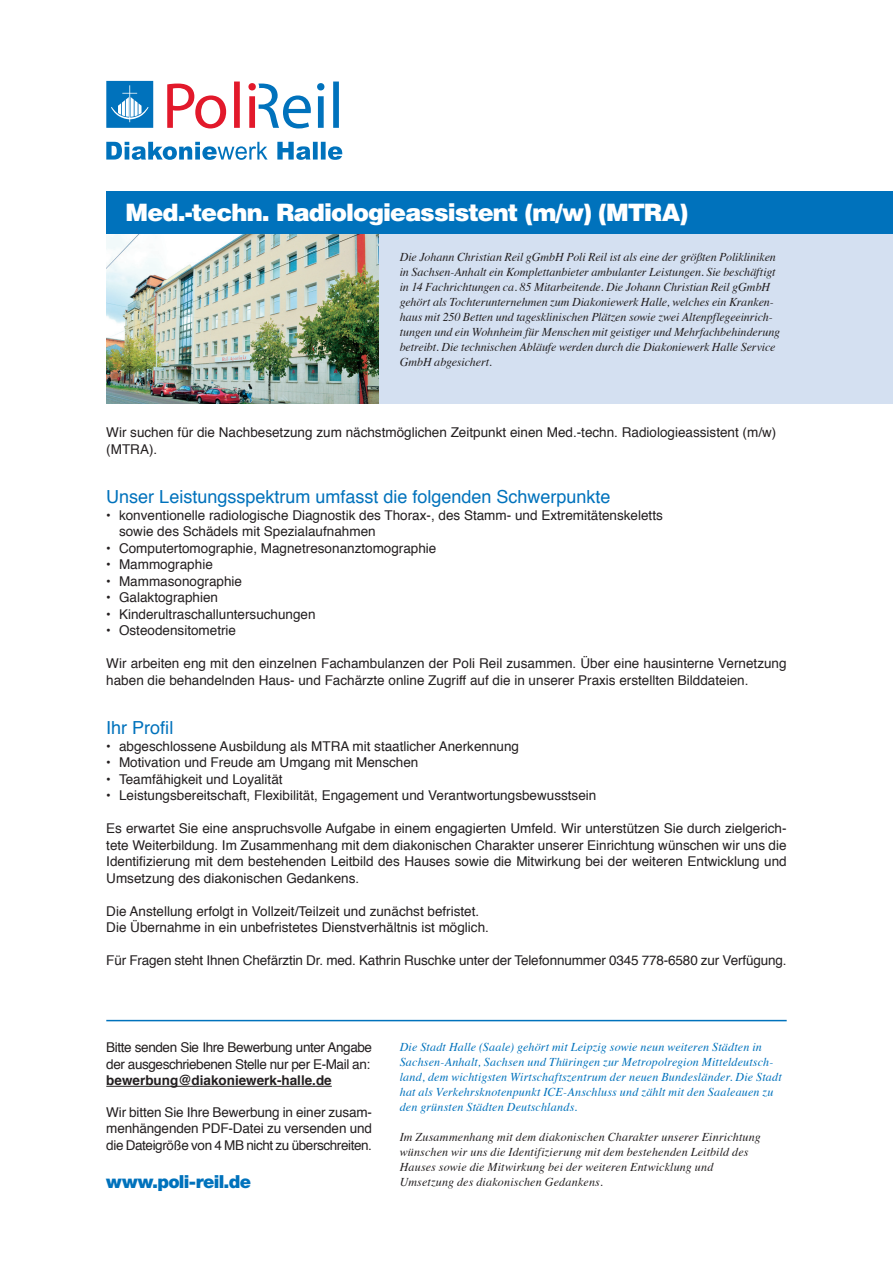
<style>
.page{position:relative;width:893px;height:1263px;background:#fff}
.page>*{position:absolute;margin:0;border:0;box-sizing:border-box;transform-origin:0 0}
.t1{font:900 24px "Helvetica";letter-spacing:-.04em;color:#fff}
.t2{font:18px "Helvetica";color:#0072bc}
.t3{font:900 18px "Helvetica Neue";letter-spacing:-.04em;color:#0072bc}
.t4{font:13.5px/16.5px "Helvetica";color:#231f20}
.t5{font:13.5px/16.5px "Helvetica";letter-spacing:-.03em;color:#231f20}
.t6{font:700 13.5px "Helvetica";color:#231f20}
.t7{font:italic 12px/15px "Times";letter-spacing:-.005em;color:#231f20}
.t8{font:italic 12px/15px "Times";letter-spacing:.015em;color:#0072bc}
.t9{font:italic 12px/15px "Times";letter-spacing:.015em;color:#231f20}
</style>
<div class="page">
<div style="left:378px;top:234px;width:515px;height:170px;background:#d4e0f1"></div>
<img style="left:106px;top:234px;width:272px;height:170px">
<div style="left:106px;top:191px;width:787px;height:43px;background:#0072bc"></div>
<svg style="left:106px;top:142px;width:236px;height:18px"></svg>
<svg style="left:106px;top:81px;width:233px;height:47px"></svg>
<hr style="left:106px;top:1086px;width:226px;height:1px;background:#231f20">
<hr style="left:106px;top:1020px;width:681px;height:1px;background:#0072bc">
<h1 class="t1" style="left:125px;top:197px;width:564px">Med.-techn. Radiologieassistent (m/w) (MTRA)</h1>
<p class="t7" style="left:400px;top:248px;width:382px">Die Johann Christian Reil gGmbH Poli Reil ist als eine der größten Polikliniken in Sachsen-Anhalt ein Komplettanbieter ambulanter Leistungen. Sie beschäftigt in 14 Fachrichtungen ca. 85 Mitarbeitende. Die Johann Christian Reil gGmbH gehört als Tochterunternehmen zum Diakoniewerk Halle, welches ein Kranken&shy;haus mit 250 Betten und tagesklinischen Plätzen sowie zwei Altenpflegeeinrich&shy;tungen und ein Wohnheim für Menschen mit geistiger und Mehrfachbehinderung betreibt. Die technischen Abläufe werden durch die Diakoniewerk Halle Service GmbH abgesichert.</p>
<p class="t4" style="left:106px;top:425px;width:672px">Wir suchen für die Nachbesetzung zum nächstmöglichen Zeitpunkt einen Med.-techn. Radiologieassistent (m/w) (MTRA).</p>
<h2 class="t2" style="left:106px;top:485px;width:506px">Unser Leistungsspektrum umfasst die folgenden Schwerpunkte</h2>
<p class="t4" style="left:119px;top:508px;width:545px;text-indent:-13px">• konventionelle radiologische Diagnostik des Thorax-, des Stamm- und Extremitätenskeletts sowie des Schädels mit Spezialaufnahmen</p>
<p class="t4" style="left:106px;top:541px;width:332px">• Computertomographie, Magnetresonanztomographie</p>
<p class="t4" style="left:106px;top:557px;width:108px">• Mammographie</p>
<p class="t4" style="left:106px;top:574px;width:137px">• Mammasonographie</p>
<p class="t4" style="left:106px;top:590px;width:113px">• Galaktographien</p>
<p class="t4" style="left:106px;top:607px;width:211px">• Kinderultraschalluntersuchungen</p>
<p class="t4" style="left:106px;top:623px;width:131px">• Osteodensitometrie</p>
<p class="t4" style="left:106px;top:656px;width:682px">Wir arbeiten eng mit den einzelnen Fachambulanzen der Poli Reil zusammen. Über eine hausinterne Vernetzung haben die behandelnden Haus- und Fachärzte online Zugriff auf die in unserer Praxis erstellten Bilddateien.</p>
<h2 class="t2" style="left:106px;top:716px;width:69px">Ihr Profil</h2>
<p class="t4" style="left:106px;top:739px;width:414px">• abgeschlossene Ausbildung als MTRA mit staatlicher Anerkennung</p>
<p class="t4" style="left:106px;top:755px;width:314px">• Motivation und Freude am Umgang mit Menschen</p>
<p class="t4" style="left:106px;top:772px;width:178px">• Teamfähigkeit und Loyalität</p>
<p class="t4" style="left:106px;top:788px;width:492px">• Leistungsbereitschaft, Flexibilität, Engagement und Verantwortungsbewusstsein</p>
<p class="t4" style="left:106px;top:821px;width:682px;text-align:justify">Es erwartet Sie eine anspruchsvolle Aufgabe in einem engagierten Umfeld. Wir unterstützen Sie durch zielgerich&shy;tete Weiterbildung. Im Zusammenhang mit dem diakonischen Charakter unserer Einrichtung wünschen wir uns die Identifizierung mit dem bestehenden Leitbild des Hauses sowie die Mitwirkung bei der weiteren Entwicklung und Umsetzung des diakonischen Gedankens.</p>
<p class="t4" style="left:106px;top:904px;width:384px">Die Anstellung erfolgt in Vollzeit/Teilzeit und zunächst befristet.<br>Die Übernahme in ein unbefristetes Dienstverhältnis ist möglich.</p>
<p class="t4" style="left:106px;top:953px;width:682px">Für Fragen steht Ihnen Chefärztin Dr. med. Kathrin Ruschke unter der Telefonnummer 0345 778-6580 zur Verfügung.</p>
<p class="t5" style="left:106px;top:1040px;width:267px">Bitte senden Sie Ihre Bewerbung unter Angabe der ausgeschriebenen Stelle nur per E-Mail an:</p>
<p class="t6" style="left:106px;top:1071px;width:227px">bewerbung@diakoniewerk-halle.de</p>
<p class="t4" style="left:106px;top:1104px;width:267px;text-align:justify">Wir bitten Sie Ihre Bewerbung in einer zusam&shy;menhängenden PDF-Datei zu versenden und die Dateigröße von 4 MB nicht zu überschreiten.</p>
<h2 class="t3" style="left:106px;top:1170px;width:146px">www.poli-reil.de</h2>
<p class="t8" style="left:400px;top:1038px;width:383px">Die Stadt Halle (Saale) gehört mit Leipzig sowie neun weiteren Städten in Sachsen-Anhalt, Sachsen und Thüringen zur Metropolregion Mitteldeutsch&shy;land, dem wichtigsten Wirtschaftszentrum der neuen Bundesländer. Die Stadt hat als Verkehrsknotenpunkt ICE-Anschluss und zählt mit den Saaleauen zu den grünsten Städten Deutschlands.</p>
<p class="t9" style="left:400px;top:1128px;width:363px">Im Zusammenhang mit dem diakonischen Charakter unserer Einrichtung wünschen wir uns die Identifizierung mit dem bestehenden Leitbild des Hauses sowie die Mitwirkung bei der weiteren Entwicklung und Umsetzung des diakonischen Gedankens.</p>
</div>
